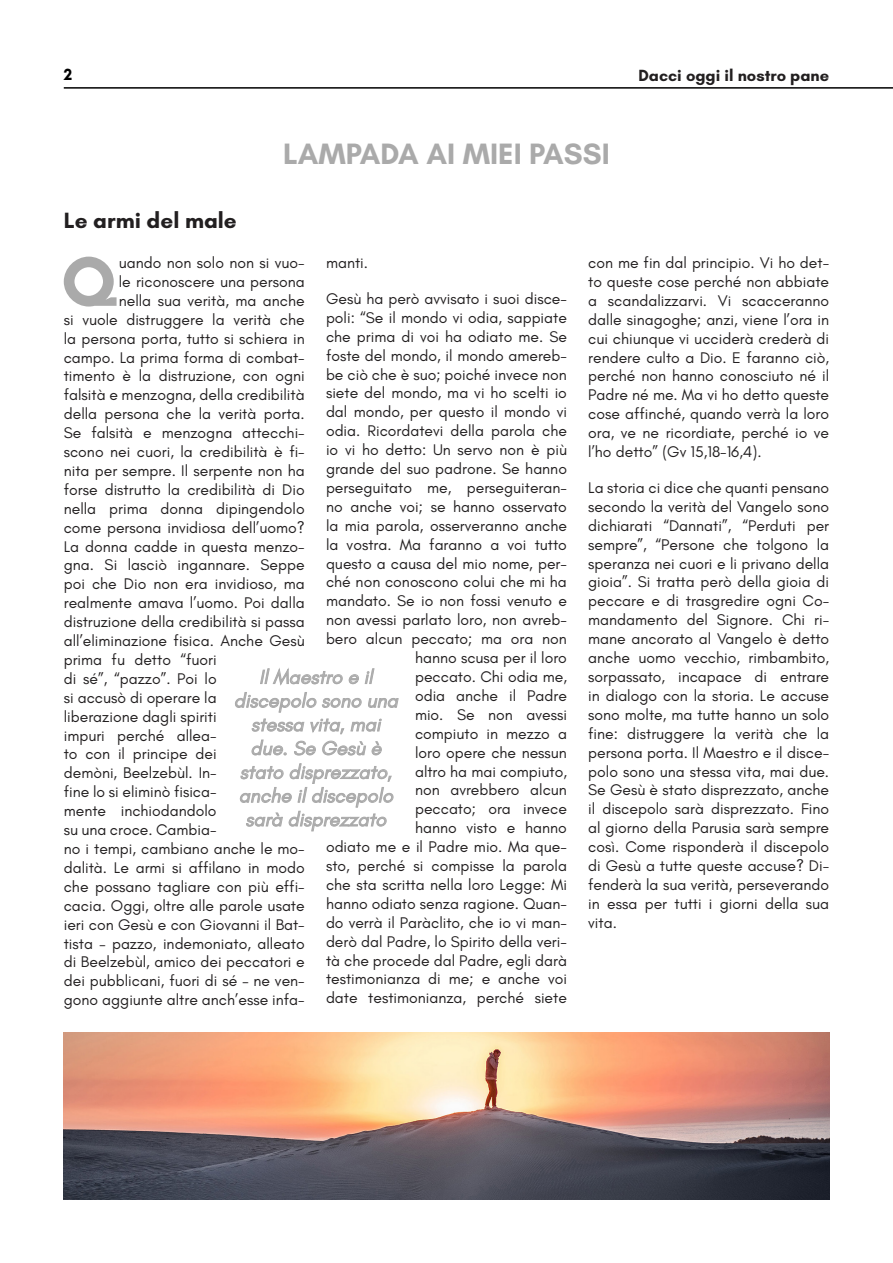
<style>
.page{position:relative;width:893px;height:1263px;background:#fff}
.page>*{position:absolute;margin:0;border:0;box-sizing:border-box;transform-origin:0 0}
.t1{font:700 71.4px "Glacial Indifference";color:#aaa}
.t2{font:700 30px "Glacial Indifference";color:#aaa}
.t3{font:700 22.5px "Glacial Indifference";color:#221f20}
.t4{font:italic 19.8px/23.7px "Glacial Indifference";color:#aaa;text-align:center}
.t5{font:700 16.5px "Glacial Indifference";color:#221f20}
.t6{font:700 16.5px "Glacial Indifference";color:#000}
.t7{font:15.75px/18.9px "Glacial Indifference";color:#221f20;text-align:justify}
</style>
<div class="page">
<hr style="left:64px;top:87px;width:829px;height:2px;background:#000">
<img style="left:64px;top:1033px;width:765px;height:166px">
<svg style="left:235px;top:668px;width:164px;height:88px"></svg>
<svg style="left:239px;top:763px;width:155px;height:69px"></svg>
<p class="t6" style="left:64px;top:65px;width:10px">2</p>
<h2 class="t2" style="left:283px;top:135px;width:328px">LAMPADA AI MIEI PASSI</h2>
<p class="t5" style="left:638px;top:65px;width:192px">Dacci oggi il nostro pane</p>
<h3 class="t3" style="left:64px;top:206px;width:175px">Le armi del male</h3>
<h1 class="t1" style="left:61px;top:237px;width:57px">Q</h1>
<p class="t7" style="left:119px;top:253px;width:187px">uando non solo non si vuo-</p>
<p class="t7" style="left:326px;top:253px;width:44px">manti.</p>
<p class="t7" style="left:326px;top:289px;width:242px;text-align:right">Gesù ha però avvisato i suoi disce&shy;poli: “Se il mondo vi odia, sappiate che prima di voi ha odiato me. Se foste del mondo, il mondo amereb&shy;be ciò che è suo; poiché invece non siete del mondo, ma vi ho scelti io dal mondo, per questo il mondo vi odia. Ricordatevi della parola che io vi ho detto: Un servo non è più grande del suo padrone. Se hanno perseguitato me, perseguiteran&shy;no anche voi; se hanno osservato la mia parola, osserveranno anche la vostra. Ma faranno a voi tutto questo a causa del mio nome, per&shy;ché non conoscono colui che mi ha mandato. Se io non fossi venuto e non avessi parlato loro, non avreb&shy;bero alcun peccato; ma ora non hanno scusa per il loro<br>peccato. Chi odia me,<br>odia anche il Padre<br>mio. Se non avessi<br>compiuto in mezzo a<br>loro opere che nessun<br>altro ha mai compiuto,<br>non avrebbero alcun<br>peccato; ora invece<br>hanno visto e hanno<br>odiato me e il Padre mio. Ma que&shy;sto, perché si compisse la parola che sta scritta nella loro Legge: Mi hanno odiato senza ragione. Quan&shy;do verrà il Paràclito, che io vi man&shy;derò dal Padre, lo Spirito della veri&shy;tà che procede dal Padre, egli darà testimonianza di me; e anche voi date testimonianza, perché siete</p>
<p class="t7" style="left:119px;top:272px;width:187px">le riconoscere una persona</p>
<p class="t7" style="left:119px;top:291px;width:187px">nella sua verità, ma anche</p>
<p class="t7" style="left:64px;top:310px;width:242px">si vuole distruggere la verità che</p>
<p class="t7" style="left:64px;top:329px;width:242px">la persona porta, tutto si schiera in</p>
<p class="t7" style="left:64px;top:348px;width:242px">campo. La prima forma di combat-</p>
<p class="t7" style="left:64px;top:367px;width:242px">timento è la distruzione, con ogni</p>
<p class="t7" style="left:64px;top:386px;width:242px">falsità e menzogna, della credibilità</p>
<p class="t7" style="left:64px;top:405px;width:242px">della persona che la verità porta.</p>
<p class="t7" style="left:64px;top:424px;width:242px">Se falsità e menzogna attecchi-</p>
<p class="t7" style="left:64px;top:442px;width:242px">scono nei cuori, la credibilità è fi-</p>
<p class="t7" style="left:64px;top:461px;width:242px">nita per sempre. Il serpente non ha</p>
<p class="t7" style="left:64px;top:480px;width:242px">forse distrutto la credibilità di Dio</p>
<p class="t7" style="left:64px;top:499px;width:242px">nella prima donna dipingendolo</p>
<p class="t7" style="left:64px;top:518px;width:242px">come persona invidiosa dell’uomo?</p>
<p class="t7" style="left:64px;top:537px;width:242px">La donna cadde in questa menzo-</p>
<p class="t7" style="left:64px;top:556px;width:242px">gna. Si lasciò ingannare. Seppe</p>
<p class="t7" style="left:64px;top:575px;width:242px">poi che Dio non era invidioso, ma</p>
<p class="t7" style="left:64px;top:594px;width:242px">realmente amava l’uomo. Poi dalla</p>
<p class="t7" style="left:64px;top:613px;width:242px">distruzione della credibilità si passa</p>
<p class="t7" style="left:64px;top:631px;width:242px">all’eliminazione fisica. Anche Gesù</p>
<p class="t7" style="left:64px;top:650px;width:154px">prima fu detto “fuori</p>
<p class="t7" style="left:64px;top:669px;width:154px">di sé”, “pazzo”. Poi lo</p>
<p class="t7" style="left:64px;top:688px;width:154px">si accusò di operare la</p>
<p class="t7" style="left:64px;top:707px;width:154px">liberazione dagli spiriti</p>
<p class="t7" style="left:64px;top:726px;width:154px">impuri perché allea-</p>
<p class="t7" style="left:64px;top:745px;width:154px">to con il principe dei</p>
<p class="t7" style="left:64px;top:764px;width:154px">demòni, Beelzebùl. In-</p>
<p class="t7" style="left:64px;top:783px;width:154px">fine lo si eliminò fisica-</p>
<p class="t7" style="left:64px;top:802px;width:154px">mente inchiodandolo</p>
<p class="t7" style="left:64px;top:820px;width:154px">su una croce. Cambia-</p>
<p class="t7" style="left:64px;top:839px;width:242px">no i tempi, cambiano anche le mo-</p>
<p class="t7" style="left:64px;top:858px;width:242px">dalità. Le armi si affilano in modo</p>
<p class="t7" style="left:64px;top:877px;width:242px">che possano tagliare con più effi-</p>
<p class="t7" style="left:64px;top:896px;width:242px">cacia. Oggi, oltre alle parole usate</p>
<p class="t7" style="left:64px;top:915px;width:242px">ieri con Gesù e con Giovanni il Bat-</p>
<p class="t7" style="left:64px;top:934px;width:242px">tista – pazzo, indemoniato, alleato</p>
<p class="t7" style="left:64px;top:953px;width:242px">di Beelzebùl, amico dei peccatori e</p>
<p class="t7" style="left:64px;top:972px;width:242px">dei pubblicani, fuori di sé – ne ven-</p>
<p class="t7" style="left:64px;top:991px;width:242px">gono aggiunte altre anch’esse infa-</p>
<p class="t4" style="left:234px;top:665px;width:166px">Il Maestro e il discepolo sono una stessa vita, mai due. Se Gesù è stato disprezzato, anche il discepolo sarà disprezzato</p>
<p class="t7" style="left:588px;top:253px;width:242px">con me fin dal principio. Vi ho det&shy;to queste cose perché non abbiate a scandalizzarvi. Vi scacceranno dalle sinagoghe; anzi, viene l’ora in cui chiunque vi ucciderà crederà di rendere culto a Dio. E faranno ciò, perché non hanno conosciuto né il Padre né me. Ma vi ho detto queste cose affinché, quando verrà la loro ora, ve ne ricordiate, perché io ve l’ho detto” (Gv 15,18-16,4).</p>
<p class="t7" style="left:588px;top:478px;width:242px">La storia ci dice che quanti pensano secondo la verità del Vangelo sono dichiarati “Dannati”, “Perduti per sempre”, “Persone che tolgono la speranza nei cuori e li privano della gioia”. Si tratta però della gioia di peccare e di trasgredire ogni Co&shy;mandamento del Signore. Chi ri&shy;mane ancorato al Vangelo è detto anche uomo vecchio, rimbambito, sorpassato, incapace di entrare in dialogo con la storia. Le accuse sono molte, ma tutte hanno un solo fine: distruggere la verità che la persona porta. Il Maestro e il disce&shy;polo sono una stessa vita, mai due.<br>Se Gesù è stato disprezzato, anche il discepolo sarà disprezzato. Fino al giorno della Parusia sarà sempre così. Come risponderà il discepolo di Gesù a tutte queste accuse? Di&shy;fenderà la sua verità, perseverando in essa per tutti i giorni della sua vita.</p>
</div>
